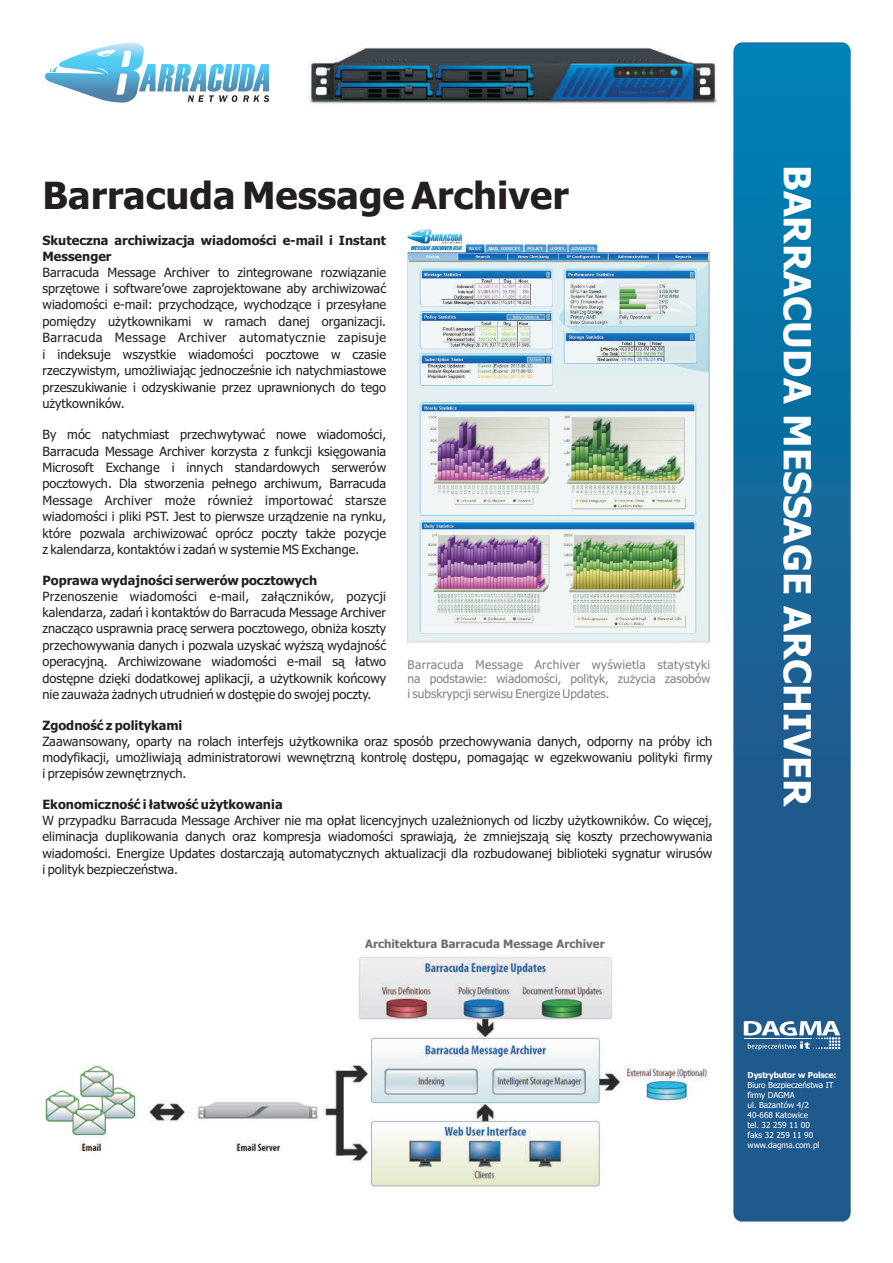
<style>
.page{position:relative;width:893px;height:1263px;background:#fff}
.page>*{position:absolute;margin:0;border:0;box-sizing:border-box;transform-origin:0 0}
.t1{font:700 37.5px "Tahoma";color:#fff}
.t2{font:700 37.5px "Tahoma";color:#231f20}
.t3{font:12.75px/16.5px "Tahoma";color:#231f20;text-align:justify}
.t4{font:700 12.75px/16.5px "Tahoma";color:#231f20}
.t5{font:12px/14.5px "Tahoma";color:#808285;text-align:justify}
.t6{font:700 11.55px "Tahoma";color:#6c6d70}
.t7{font:8.25px/9.9px "Tahoma";color:#fff}
.t8{font:8.25px "Tahoma";letter-spacing:-.02em;color:#fff}
.t9{font:700 8.25px "Tahoma";color:#fff}
</style>
<div class="page">
<img style="left:734px;top:43px;width:116px;height:1179px;border-radius:9px">
<svg style="left:45px;top:43px;width:224px;height:60px"></svg>
<img style="left:307px;top:47px;width:410px;height:57px">
<img style="left:407px;top:229px;width:303px;height:414px">
<img style="left:45px;top:957px;width:664px;height:230px">
<svg style="left:744px;top:1021px;width:96px;height:29px"></svg>
<h1 class="t2" style="left:43px;top:180px;width:528px">Barracuda Message Archiver</h1>
<p class="t4" style="left:43px;top:233px;width:345px">Skuteczna archiwizacja wiadomości e-mail i Instant<br>Messenger</p>
<p class="t3" style="left:43px;top:265px;width:345px">Barracuda Message Archiver to zintegrowane rozwiązanie sprzętowe i software’owe zaprojektowane aby archiwizować wiadomości e-mail: przychodzące, wychodzące i przesyłane pomiędzy użytkownikami w ramach danej organizacji.<br>Barracuda Message Archiver automatycznie zapisuje i indeksuje wszystkie wiadomości pocztowe w czasie rzeczywistym, umożliwiając jednocześnie ich natychmiastowe przeszukiwanie i odzyskiwanie przez uprawnionych do tego użytkowników.</p>
<p class="t3" style="left:43px;top:427px;width:345px">By móc natychmiast przechwytywać nowe wiadomości, Barracuda Message Archiver korzysta z funkcji księgowania Microsoft Exchange i innych standardowych serwerów pocztowych. Dla stworzenia pełnego archiwum, Barracuda Message Archiver może również importować starsze wiadomości i pliki PST. Jest to pierwsze urządzenie na rynku, które pozwala archiwizować oprócz poczty także pozycje z kalendarza, kontaktów i zadań w systemie MS Exchange.</p>
<p class="t4" style="left:43px;top:573px;width:276px">Poprawa wydajności serwerów pocztowych</p>
<p class="t3" style="left:42px;top:589px;width:345px">Przenoszenie wiadomości e-mail, załączników, pozycji kalendarza, zadań i kontaktów do Barracuda Message Archiver znacząco usprawnia pracę serwera pocztowego, obniża koszty przechowywania danych i pozwala uzyskać wyższą wydajność operacyjną. Archiwizowane wiadomości e-mail są łatwo dostępne dzięki dodatkowej aplikacji, a użytkownik końcowy nie zauważa żadnych utrudnień w dostępie do swojej poczty.</p>
<p class="t4" style="left:42px;top:718px;width:141px">Zgodność z politykami</p>
<p class="t3" style="left:42px;top:734px;width:671px">Zaawansowany, oparty na rolach interfejs użytkownika oraz sposób przechowywania danych, odporny na próby ich modyfikacji, umożliwiają administratorowi wewnętrzną kontrolę dostępu, pomagając w egzekwowaniu polityki firmy i przepisów zewnętrznych.</p>
<p class="t4" style="left:42px;top:797px;width:242px">Ekonomiczność i łatwość użytkowania</p>
<p class="t3" style="left:42px;top:813px;width:671px">W przypadku Barracuda Message Archiver nie ma opłat licencyjnych uzależnionych od liczby użytkowników. Co więcej, eliminacja duplikowania danych oraz kompresja wiadomości sprawiają, że zmniejszają się koszty przechowywania wiadomości. Energize Updates dostarczają automatycznych aktualizacji dla rozbudowanej biblioteki sygnatur wirusów i polityk bezpieczeństwa.</p>
<p class="t5" style="left:408px;top:658px;width:304px">Barracuda Message Archiver wyświetla statystyki na podstawie: wiadomości, polityk, zużycia zasobów i subskrypcji serwisu Energize Updates.</p>
<p class="t6" style="left:365px;top:939px;width:241px">Architektura Barracuda Message Archiver</p>
<h1 class="t1" style="left:812px;top:165px;width:644px;rotate:90deg">BARRACUDA MESSAGE ARCHIVER</h1>
<p class="t9" style="left:747px;top:1072px;width:90px">Dystrybutor w Polsce:</p>
<p class="t7" style="left:747px;top:1091px;width:73px">firmy DAGMA<br>ul. Bażantów 4/2<br>40-668 Katowice tel. 32 259 11 00 faks 32 259 11 90 www.dagma.com.pl</p>
<p class="t8" style="left:747px;top:1082px;width:87px">Biuro Bezpieczeństwa IT</p>
</div>
